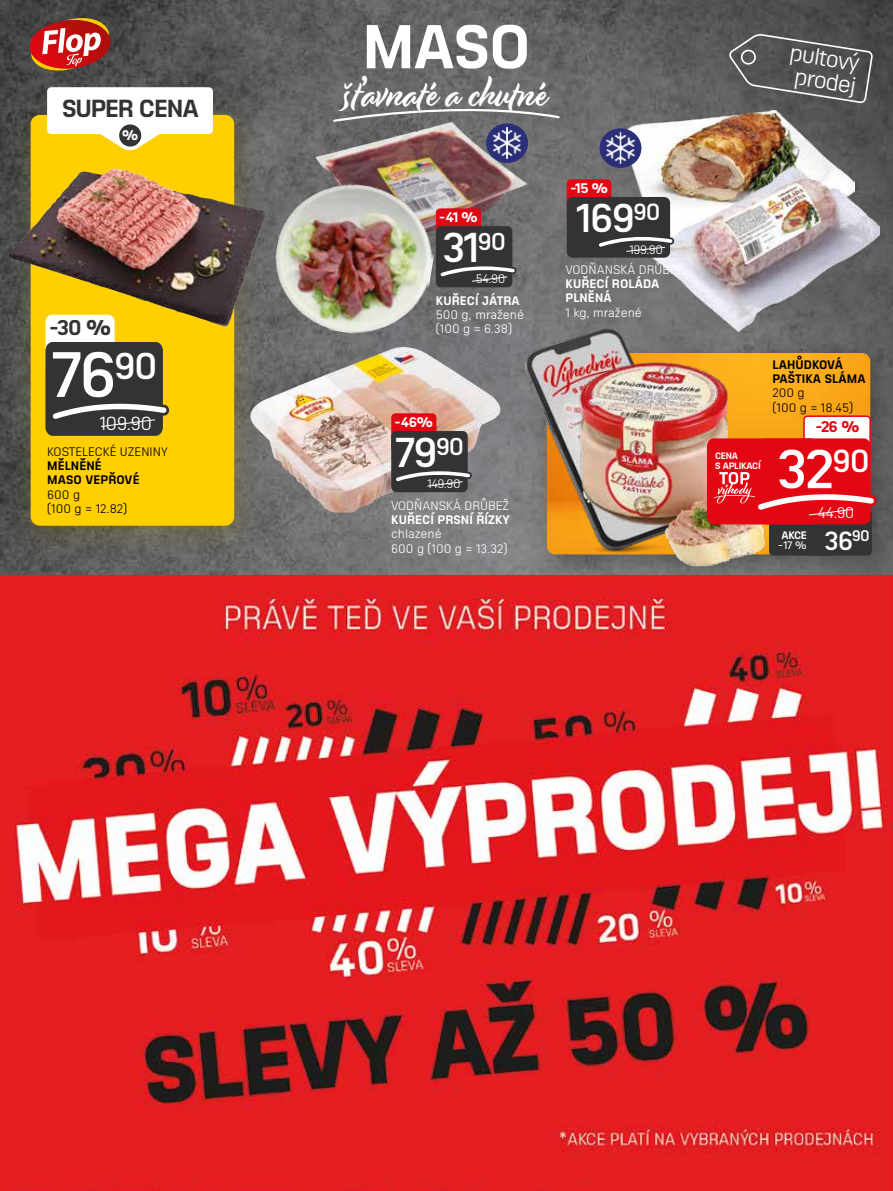
<style>
.page{position:relative;width:893px;height:1191px;background:#fff}
.page>*{position:absolute;margin:0;border:0;box-sizing:border-box;transform-origin:0 0}
.t1{font:600 62.1px "Sizmo Pro";color:#fff}
.t2{font:700 60px "Sizmo Pro";color:#fff}
.t3{font:600 53.25px "Sizmo Pro";color:#fff}
.t4{font:42px "Modish";color:#fff}
.t5{font:600 40.5px "Sizmo Pro";color:#fff}
.t6{font:600 39px "Sizmo Pro";color:#fff}
.t7{font:600 36.3px "Sizmo Pro";color:#fff}
.t8{font:600 25.5px "Sizmo Pro";color:#fff}
.t9{font:700 24px "Sizmo Pro";letter-spacing:-.05em;color:#323334}
.t10{font:22.8px/22.8px "Sizmo Pro";color:#fff;text-align:center}
.t11{font:700 20.7px "Sizmo Pro";color:#313334}
.t12{font:18.45px "Sizmo Pro";color:#fff}
.t13{font:15px "Sizmo Pro";color:#fff}
.t14{font:700 15px "Sizmo Pro";color:#e30613}
.t15{font:700 13.5px "Sizmo Pro";color:#fff}
.t16{font:12px/14.4px "Sizmo Pro";color:#fff}
.t17{font:12px/14.4px "Sizmo Pro";letter-spacing:.005em;color:#000}
.t18{font:700 12px/14.4px "Sizmo Pro";letter-spacing:.005em;color:#fff}
.t19{font:700 12px/14.4px "Sizmo Pro";letter-spacing:.005em;color:#000}
.t20{font:700 10.5px "Sizmo Pro";color:#fff}
.t21{font:500 10.5px "Sizmo Pro";color:#fff}
.t22{font:700 9px/10.5px "Sizmo Pro";letter-spacing:-.03em;color:#fff}
</style>
<div class="page">
<img style="left:0;top:0;width:893px;height:575px">
<svg style="left:332px;top:99px;width:229px;height:24px;background:#787878"></svg>
<svg style="left:29px;top:15px;width:83px;height:59px;background:#a74e45"></svg>
<div style="left:527px;top:336px;width:366px;height:249px;background:#000;opacity:.3"></div>
<div style="left:780px;top:353px;width:90px;height:85px;background:#faa819"></div>
<img style="left:514px;top:320px;width:211px;height:251px">
<img style="left:0;top:575px;width:893px;height:616px">
<div style="left:11px;top:98px;width:251px;height:459px;background:#836d00;opacity:.3"></div>
<div style="left:31px;top:116px;width:202px;height:409px;background:#ffcf00;border-radius:9px"></div>
<div style="left:31px;top:115px;width:203px;height:411px;border:2px solid #ffcf00;border-radius:9px"></div>
<div style="left:47px;top:87px;width:166px;height:47px;background:#fff;border-radius:4px"></div>
<svg style="left:91px;top:129px;width:78px;height:22px"></svg>
<div style="left:119px;top:124px;width:22px;height:23px;background:#323335;border-radius:50%"></div>
<div style="left:46px;top:315px;width:69px;height:59px;background:#fff;border-radius:7px"></div>
<svg style="left:45px;top:342px;width:125px;height:94px;background:#49483c"></svg>
<svg style="left:728px;top:33px;width:146px;height:71px;background:#5c5c5c"></svg>
<img style="left:315px;top:125px;width:169px;height:101px">
<img style="left:268px;top:180px;width:172px;height:162px">
<div style="left:436px;top:208px;width:45px;height:39px;background:#e30613;border-radius:4px"></div>
<svg style="left:436px;top:226px;width:81px;height:61px;background:#424243"></svg>
<img style="left:623px;top:111px;width:231px;height:86px">
<img style="left:649px;top:165px;width:230px;height:167px">
<div style="left:567px;top:179px;width:44px;height:39px;background:#e30613;border-radius:4px"></div>
<div style="left:567px;top:197px;width:103px;height:61px;background:#323334;border-radius:6px"></div>
<svg style="left:599px;top:235px;width:75px;height:17px"></svg>
<svg style="left:890px;top:135px;width:3px;height:12px"></svg>
<img style="left:250px;top:347px;width:252px;height:165px">
<div style="left:391px;top:413px;width:45px;height:39px;background:#e30613;border-radius:4px"></div>
<svg style="left:391px;top:431px;width:81px;height:61px;background:#444445"></svg>
<img style="left:561px;top:351px;width:219px;height:225px">
<div style="left:600px;top:128px;width:41px;height:40px;background:#2c2f79;border-radius:50%"></div>
<img style="left:605px;top:132px;width:31px;height:31px">
<div style="left:486px;top:123px;width:42px;height:40px;background:#2c2f79;border-radius:50%"></div>
<img style="left:491px;top:127px;width:32px;height:31px">
<img style="left:9px;top:168px;width:257px;height:160px">
<div style="left:769px;top:517px;width:68px;height:38px;background:#323334;border-radius:4px"></div>
<div style="left:804px;top:509px;width:68px;height:46px;background:#323334;border-radius:4px"></div>
<div style="left:804px;top:416px;width:66px;height:37px;background:#fff;border-radius:4px"></div>
<div style="left:803px;top:415px;width:68px;height:39px;border:2px solid #e30613;border-radius:4px"></div>
<svg style="left:707px;top:438px;width:170px;height:86px;background:#e01b26"></svg>
<h3 class="t9" style="left:62px;top:88px;width:138px">SUPER CENA</h3>
<p class="t15" style="left:122px;top:124px;width:18px">%</p>
<h3 class="t11" style="left:48px;top:309px;width:65px">-30 %</h3>
<h1 class="t1" style="left:51px;top:322px;width:68px">76</h1>
<h3 class="t7" style="left:114px;top:335px;width:45px">90</h3>
<h3 class="t12" style="left:99px;top:409px;width:54px">109.90</h3>
<p class="t17" style="left:47px;top:443px;width:122px">KOSTELECKÉ UZENINY</p>
<p class="t19" style="left:47px;top:457px;width:94px">MĚLNĚNÉ<br>MASO VEPŘOVÉ</p>
<p class="t17" style="left:47px;top:486px;width:82px">600 g<br>(100 g = 12.82)</p>
<h2 class="t2" style="left:362px;top:-6px;width:170px">MASO</h2>
<h3 class="t4" style="left:344px;top:66px;width:206px">šťavnaté a chutné</h3>
<p class="t15" style="left:438px;top:205px;width:41px">-41 %</p>
<h3 class="t5" style="left:442px;top:213px;width:65px">31<sup>90</sup></h3>
<p class="t16" style="left:476px;top:271px;width:31px">54.90</p>
<p class="t18" style="left:436px;top:291px;width:85px">KUŘECÍ JÁTRA</p>
<p class="t16" style="left:436px;top:306px;width:90px">500 g, mražené (100 g = 6.38)</p>
<p class="t15" style="left:569px;top:176px;width:40px">-15 %</p>
<h3 class="t6" style="left:576px;top:185px;width:86px">169<sup>90</sup></h3>
<p class="t16" style="left:629px;top:241px;width:35px">199.90</p>
<p class="t16" style="left:566px;top:261px;width:119px">VODŇANSKÁ DRŮBEŽ</p>
<p class="t18" style="left:566px;top:275px;width:95px">KUŘECÍ ROLÁDA<br>PLNĚNÁ</p>
<p class="t16" style="left:566px;top:304px;width:78px">1 kg, mražené</p>
<p class="t15" style="left:394px;top:410px;width:41px">-46%</p>
<h3 class="t5" style="left:395px;top:418px;width:71px">79<sup>90</sup></h3>
<p class="t16" style="left:427px;top:476px;width:35px">149.90</p>
<p class="t16" style="left:391px;top:497px;width:119px">VODŇANSKÁ DRŮBEŽ</p>
<p class="t18" style="left:391px;top:511px;width:120px">KUŘECÍ PRSNÍ ŘÍZKY</p>
<p class="t16" style="left:391px;top:526px;width:118px">chlazené<br>600 g (100 g = 13.32)</p>
<h3 class="t10" style="left:792px;top:38px;width:72px;rotate:9deg">pultový prodej</h3>
<p class="t22" style="left:715px;top:449px;width:47px">CENA<br>S APLIKACÍ</p>
<p class="t19" style="left:772px;top:355px;width:95px">LAHŮDKOVÁ<br>PAŠTIKA SLÁMA</p>
<p class="t17" style="left:772px;top:385px;width:34px">200 g</p>
<p class="t17" style="left:772px;top:399px;width:82px">(100 g = 18.45)</p>
<p class="t14" style="left:814px;top:413px;width:47px">-26 %</p>
<h3 class="t3" style="left:777px;top:424px;width:95px">32<sup>90</sup></h3>
<p class="t13" style="left:818px;top:501px;width:38px">44.90</p>
<p class="t20" style="left:781px;top:526px;width:27px">AKCE</p>
<p class="t21" style="left:777px;top:537px;width:31px">-17 %</p>
<h3 class="t8" style="left:824px;top:519px;width:47px">36<sup>90</sup></h3>
</div>
